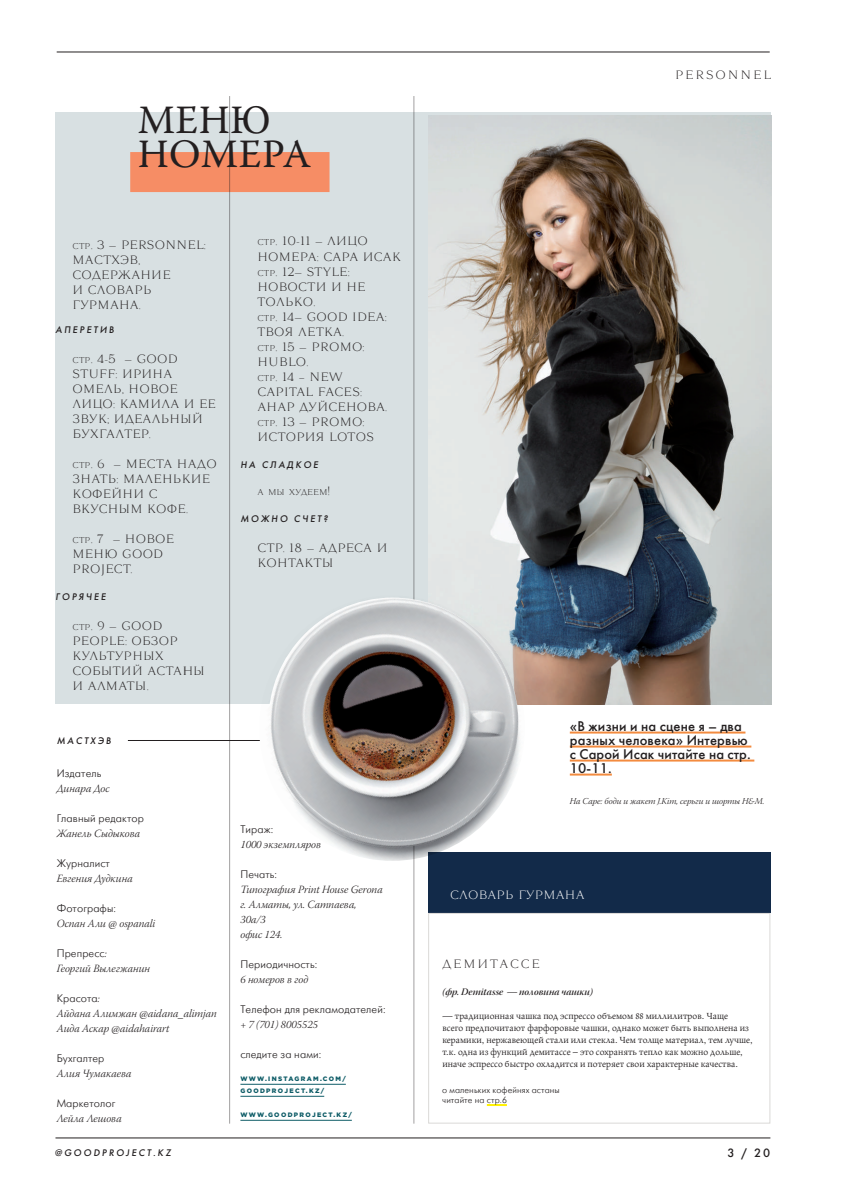
<style>
.page{position:relative;width:842px;height:1191px;background:#fff}
.page>*{position:absolute;margin:0;border:0;box-sizing:border-box;transform-origin:0 0}
.t1{font:40px/34px "Warnock Pro";letter-spacing:.01em;color:#231f20}
.t2{font:14px/14px "Futura Futuris";letter-spacing:.01em;color:#231f20}
.t3{font:300 12px/15px "Tautz";letter-spacing:.02em;color:#231f20}
.t4{font:300 12px "Tautz";letter-spacing:.16em;color:#231f20}
.t5{font:300 12px "Tautz";letter-spacing:.02em;color:#fff}
.t6{font:12px "Futura Futuris";color:#231f20}
.t7{font:11px/15px "Warnock Pro Light It Subh";color:#231f20}
.t8{font:300 11px "Futura Futuris";letter-spacing:.01em;color:#231f20}
.t9{font:10px/12px "Maiola Pro";color:#231f20}
.t10{font:italic 500 10px "Futura";letter-spacing:.2em;color:#231f20}
.t11{font:10px "Warnock Pro Semibold It Disp";color:#231f20}
.t12{font:9px "Warnock Pro Light It Subh";color:#231f20}
.t13{font:300 9px/10px "Futura Futuris";letter-spacing:.01em;color:#231f20}
.t14{font:300 8.4px "Tautz";letter-spacing:.015em;color:#231f20}
.t15{font:900 6.4px/12px "Gotham Pro";letter-spacing:.21em;color:#0e5c67}
.s1{font-size:8.4px}
.s2{font-style:inherit}
.s3{font-family:"Warnock Pro Light It Subh";font-weight:400}
.s4{font-size:12px}
.s5{font-family:"Maiola Pro"}
</style>
<div class="page">
<hr style="left:57px;top:52px;width:713px;height:1px;background:#231f20">
<hr style="left:55px;top:1137px;width:715px;height:1px;background:#231f20">
<div style="left:55px;top:112px;width:716px;height:592px;background:#d8e0e2"></div>
<div style="left:428px;top:852px;width:342px;height:60px;background:#122a49"></div>
<hr style="left:128px;top:740px;width:132px;height:1px;background:#231f20">
<img style="left:428px;top:116px;width:343px;height:588px">
<div style="left:428px;top:913px;width:342px;height:210px;border:1px solid #dad9d7"></div>
<hr style="left:414px;top:96px;width:1px;height:1027px;background:#231f20">
<hr style="left:487px;top:1104px;width:20px;height:2px;background:#fff101">
<hr style="left:570px;top:731px;width:175px;height:2px;background:#f38b3f">
<hr style="left:570px;top:745px;width:181px;height:2px;background:#f38b3f">
<hr style="left:570px;top:759px;width:184px;height:2px;background:#f38b3f">
<hr style="left:570px;top:773px;width:42px;height:2px;background:#f38b3f">
<div style="left:130px;top:152px;width:199px;height:40px;background:#f68d65"></div>
<img style="left:413px;top:595px;width:128px;height:282px">
<img style="left:259px;top:597px;width:275px;height:265px">
<hr style="left:229px;top:96px;width:1px;height:1027px;background:#231f20">
<hr style="left:240px;top:1083px;width:106px;height:1px;background:#0e5c67">
<hr style="left:240px;top:1095px;width:84px;height:1px;background:#0e5c67">
<hr style="left:240px;top:1119px;width:112px;height:1px;background:#0e5c67">
<h1 class="t1" style="left:138px;top:103px;width:175px">меню номера</h1>
<p class="t3" style="left:72px;top:237px;width:135px"><span class="s1">стр</span><span class="s2">. 3</span> — PERSONNEL:<br>МАСТХЭВ,<br>СОДЕРЖАНИЕ<br>И СЛОВАРЬ<br>ГУРМАНА.</p>
<p class="t10" style="left:56px;top:323px;width:60px">АПЕРЕТИВ</p>
<p class="t3" style="left:72px;top:351px;width:145px"><span class="s1">стр</span><span class="s2">. 4-5</span> — GOOD<br>STUFF: И РИНА<br>ОМЕЛЬ, НОВОЕ<br>ЛИЦО: КАМИЛА И ЕЕ<br>ЗВУК; ИДЕАЛЬНЫЙ<br>БУХГАЛТЕР.</p>
<p class="t3" style="left:72px;top:456px;width:146px"><span class="s1">стр</span><span class="s2">. 6</span> — МЕСТА НАДО<br>ЗНАТЬ: МАЛЕНЬКИЕ<br>КОФЕЙНИ С<br>ВКУСНЫМ КОФЕ.</p>
<p class="t3" style="left:72px;top:531px;width:103px"><span class="s1">стр</span><span class="s2">. 7</span> — НОВОЕ<br>МЕНЮ GOOD<br>PROJECT.</p>
<p class="t10" style="left:56px;top:590px;width:52px">ГОРЯЧЕЕ</p>
<p class="t3" style="left:72px;top:618px;width:134px"><span class="s1">стр</span><span class="s2">. 9</span> — GOOD<br>PEOPLE: ОБЗОР<br>КУЛЬТУРНЫХ<br>СОБЫТИЙ АСТАНЫ<br>И АЛМАТЫ.</p>
<p class="t10" style="left:57px;top:734px;width:56px">МАСТХЭВ</p>
<p class="t8" style="left:57px;top:766px;width:46px">Издатель</p>
<p class="t7" style="left:57px;top:782px;width:55px">Динара Дос</p>
<p class="t8" style="left:57px;top:811px;width:89px">Главный редактор</p>
<p class="t7" style="left:57px;top:827px;width:85px">Жанель Сыдыкова</p>
<p class="t8" style="left:57px;top:856px;width:55px">Журналист</p>
<p class="t7" style="left:57px;top:872px;width:78px">Евгения Дудкина</p>
<p class="t8" style="left:57px;top:901px;width:61px">Фотографы:</p>
<p class="t7" style="left:57px;top:917px;width:100px">Оспан Али @ ospanali</p>
<p class="t8" style="left:57px;top:946px;width:52px">Препресс<span class="s3">:</span></p>
<p class="t7" style="left:57px;top:962px;width:95px">Георгий Вылегжанин</p>
<p class="t8" style="left:57px;top:991px;width:45px">Красота<span class="s3">:</span></p>
<p class="t7" style="left:57px;top:1007px;width:162px">Айдана Алимжан @aidana_alimjan<br>Аида Аскар @aidahairart</p>
<p class="t8" style="left:57px;top:1051px;width:49px">Бухгалтер</p>
<p class="t7" style="left:57px;top:1067px;width:76px">Алия Чумакаева</p>
<p class="t8" style="left:57px;top:1096px;width:60px">Маркетолог</p>
<p class="t7" style="left:57px;top:1112px;width:67px">Лейла Лешова</p>
<p class="t3" style="left:257px;top:234px;width:145px"><span class="s1">стр</span><span class="s2">. 10-11</span> — ЛИЦО<br>НОМЕРА: САРА И САК <span class="s1">стр</span><span class="s2">. 12</span>— STYLE:<br>НОВОСТИ И НЕ<br>ТОЛЬКО.<br><span class="s1">стр</span><span class="s2">. 14</span>— GOOD IDEA:<br>ТВОЯ ЛЕТКА.<br><span class="s1">стр</span><span class="s2">. 15</span> — PROMO:<br>HUBLO.<br><span class="s1">стр</span><span class="s2">. 14</span> – NEW<br>CAPITAL FACES:<br>АНАР ДУЙСЕНОВА. <span class="s1">стр</span><span class="s2">. 13</span> — PROMO:<br>ИСТОРИЯ LOTOS</p>
<p class="t10" style="left:240px;top:458px;width:79px">НА СЛАДКОЕ</p>
<p class="t14" style="left:257px;top:486px;width:74px">а мы худеем<span class="s4">!</span></p>
<p class="t10" style="left:240px;top:512px;width:89px">МОЖНО СЧЕТ?</p>
<p class="t3" style="left:257px;top:540px;width:132px">СТР. 18 — АДРЕСА И<br>КОНТАКТЫ</p>
<p class="t8" style="left:240px;top:823px;width:35px">Тираж:</p>
<p class="t7" style="left:240px;top:838px;width:82px">1000 экземпляров</p>
<p class="t8" style="left:240px;top:868px;width:38px">Печать:</p>
<p class="t7" style="left:240px;top:883px;width:144px">Типография Print House Gerona г. Алматы, ул. Сатпаева,<br>30а/3<br>офис 124.</p>
<p class="t8" style="left:240px;top:958px;width:78px">Периодичность:</p>
<p class="t7" style="left:240px;top:973px;width:70px">6 номеров в год</p>
<p class="t8" style="left:240px;top:1003px;width:147px">Телефон для рекламодателей:</p>
<p class="t7" style="left:240px;top:1018px;width:79px">+ 7 (701) 8005525</p>
<p class="t8" style="left:240px;top:1048px;width:82px">следите за нами:</p>
<p class="t15" style="left:240px;top:1072px;width:107px">WWW.INSTAGRAM.COM/<br>GOODPROJECT.KZ/</p>
<p class="t15" style="left:240px;top:1108px;width:113px">WWW.GOODPROJECT.KZ/</p>
<p class="t4" style="left:675px;top:67px;width:97px">PERSONNEL</p>
<p class="t2" style="left:570px;top:719px;width:182px">«В жизни и на сцене я – два разных человека» Интервью с Сарой Исак читайте на стр.<br>10-11.</p>
<p class="t12" style="left:570px;top:795px;width:196px">На Саре: боди и жакет J.Kim, серьги и шорты H&amp;M.</p>
<p class="t5" style="left:450px;top:887px;width:136px">СЛОВАРЬ ГУРМАНА</p>
<p class="t4" style="left:442px;top:956px;width:99px">ДЕМИТАССЕ</p>
<p class="t11" style="left:442px;top:985px;width:152px">(фр. Demitasse <span class="s5">―</span> половина чашки)</p>
<p class="t9" style="left:442px;top:1009px;width:312px">― традиционная чашка под эспрессо объемом 88 миллилитров. Чаще<br>всего предпочитают фарфоровые чашки, однако может быть выполнена из керамики, нержавеющей стали или стекла. Чем толще материал, тем лучше, т.к. одна из функций демитассе – это сохранять тепло как можно дольше, иначе эспрессо быстро охладится и потеряет свои характерные качества.</p>
<p class="t13" style="left:442px;top:1085px;width:119px">о маленьких кофейнях астаны читайте на стр.6</p>
<p class="t10" style="left:55px;top:1146px;width:118px">@GOODPROJECT.KZ</p>
<p class="t6" style="left:727px;top:1145px;width:44px">3 / 20</p>
</div>
